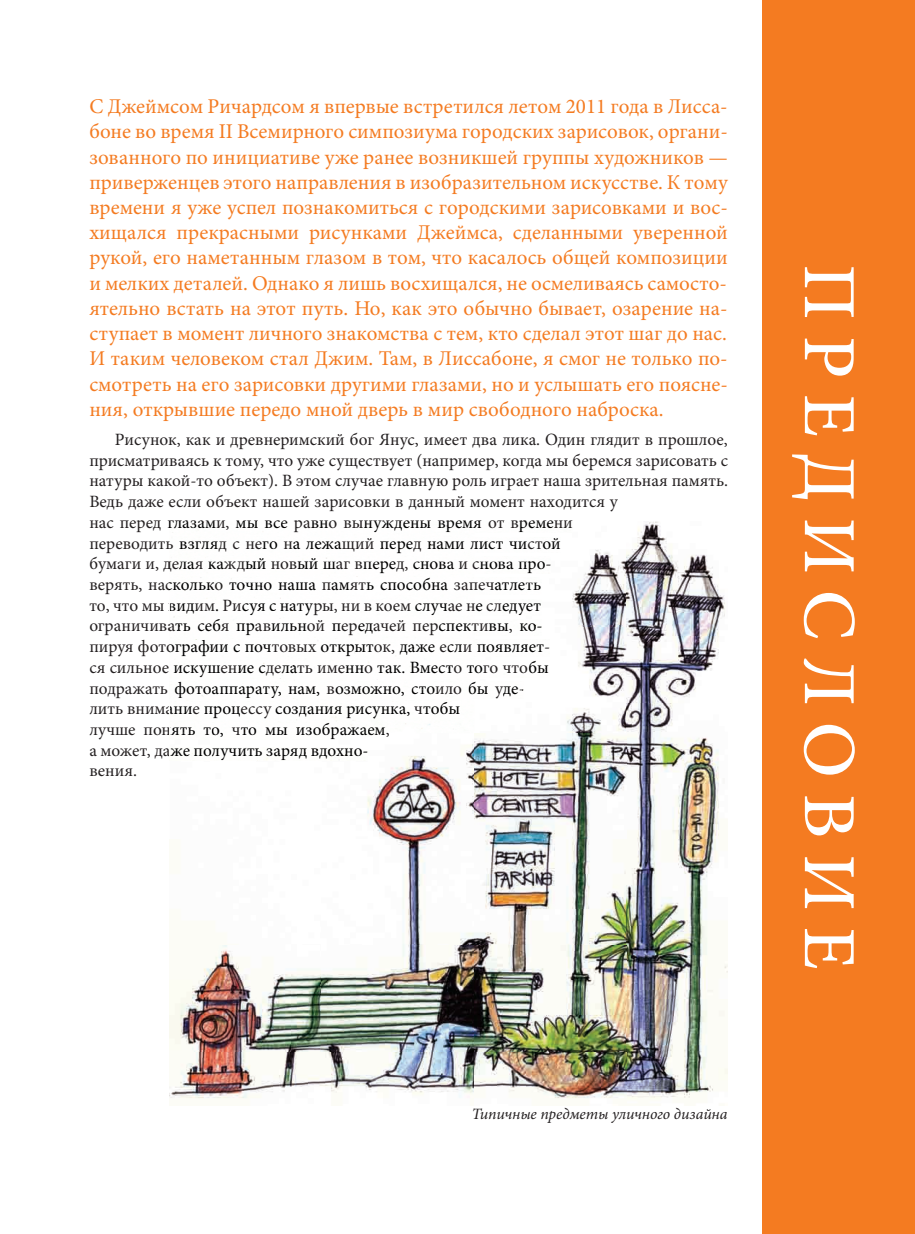
<style>
.page{position:relative;width:915px;height:1234px;background:#fff}
.page>*{position:absolute;margin:0;border:0;box-sizing:border-box;transform-origin:0 0}
.t1{font:500 75px "Minion Pro";letter-spacing:.21em;color:#fff}
.t2{font:21px/25.2px "Minion Pro";color:#f47b21;text-align:justify}
.t3{font:17.25px/20.7px "Minion Pro";color:#231f20}
.t4{font:italic 15.75px "Minion Pro";letter-spacing:-.005em;color:#231f20}
.s1{color:#000}
.s2{color:#221f1e}
.s3{color:#221f1f}
</style>
<div class="page">
<div style="left:762px;top:0;width:152px;height:1233px;background:#f47b21"></div>
<img style="left:474px;top:550px;width:152px;height:501px">
<img style="left:626px;top:521px;width:101px;height:579px">
<img style="left:322px;top:636px;width:152px;height:415px">
<img style="left:170px;top:945px;width:152px;height:106px">
<img style="left:170px;top:1051px;width:456px;height:48px">
<img style="left:192px;top:540px;width:368px;height:12px">
<img style="left:179px;top:557px;width:371px;height:16px">
<img style="left:200px;top:577px;width:341px;height:17px">
<img style="left:291px;top:599px;width:250px;height:16px">
<img style="left:177px;top:619px;width:364px;height:16px">
<img style="left:195px;top:639px;width:354px;height:17px">
<img style="left:179px;top:660px;width:370px;height:17px">
<img style="left:177px;top:681px;width:346px;height:16px">
<img style="left:280px;top:701px;width:180px;height:17px">
<img style="left:322px;top:722px;width:68px;height:17px">
<img style="left:192px;top:747px;width:175px;height:13px">
<p class="t2" style="left:89px;top:95px;width:640px">С Джеймсом Ричардсом я впервые встретился летом 2011 года в Лисса&shy;боне во время II Всемирного симпозиума городских зарисовок, органи&shy;зованного по инициативе уже ранее возникшей группы художников — приверженцев этого направления в изобразительном искусстве. К тому времени я уже успел познакомиться с городскими зарисовками и вос&shy;хищался прекрасными рисунками Джеймса, сделанными уверенной рукой, его наметанным глазом в том, что касалось общей композиции и мелких деталей. Однако я лишь восхищался, не осмеливаясь самосто&shy;ятельно встать на этот путь. Но, как это обычно бывает, озарение на&shy;ступает в момент личного знакомства с тем, кто сделал этот шаг до нас.<br>И таким человеком стал Джим. Там, в Лиссабоне, я смог не только по&shy;смотреть на его зарисовки другими глазами, но и услышать его поясне&shy;ния, открывшие передо мной дверь в мир свободного наброска.</p>
<p class="t3" style="left:89px;top:430px;width:640px;text-indent:26px">Рисунок, как и древнеримский бог Янус, имеет два лика. Один глядит в прошлое, присматриваясь к тому, что уже существует (например, когда мы беремся зарисовать с натуры какой-то объект). В этом случае главную роль играет наша зрительная память.<br>Ведь даже если объект нашей зарисовки в данный момент находится у<br>нас перед <span class="s1">глазам</span>и, <span class="s1">мы все</span> ра<span class="s1">вн</span>о вы<span class="s1">нуждены время</span> от в<span class="s1">реме</span>ни<br>переводить <span class="s1">взгля</span>д с не<span class="s1">го</span> н<span class="s1">а лежа</span>щий <span class="s1">пере</span>д <span class="s1">нами лист чи</span>ст<span class="s1">ой<br></span>бумаги и, де<span class="s1">ла</span>я <span class="s1">ка</span>жд<span class="s1">ый</span> нов<span class="s1">ый ш</span>аг в<span class="s1">пере</span>д, <span class="s1">снова</span> и с<span class="s1">нова про</span>-<br>верять, на<span class="s1">скольк</span><span class="s2">о</span> <span class="s1">точно наша</span> п<span class="s1">ам</span>ят<span class="s1">ь способна</span> запеч<span class="s1">атлеть<br></span>то, что мы <span class="s1">вид</span>им<span class="s1">.</span> Ри<span class="s1">суя с нату</span>ры, ни в коем <span class="s1">случ</span>ае н<span class="s1">е</span> сл<span class="s1">едует<br></span>ограничива<span class="s1">ть себ</span>я <span class="s1">пр</span>ав<span class="s1">ильн</span>ой <span class="s1">п</span>ер<span class="s1">ед</span>ачей пер<span class="s1">спек</span>ти<span class="s1">вы</span>, <span class="s1">ко-<br></span>пируя фот<span class="s1">ографии с поч</span>товых <span class="s1">открыт</span>ок, <span class="s1">даже</span> е<span class="s1">сл</span>и <span class="s1">появляет</span>-<br>ся сильное <span class="s1">искуш</span>ен<span class="s1">ие с</span>де<span class="s1">ла</span>ть име<span class="s1">нн</span>о <span class="s1">так. Вмест</span>о <span class="s1">то</span>го что<span class="s1">бы<br></span>подражать <span class="s1">фотоаппарату, нам,</span> в<span class="s1">озможно, сто</span><span class="s3">ил</span>о <span class="s1">бы</span> у<span class="s1">де-<br></span>лить вним<span class="s1">ани</span>е <span class="s1">проц</span>ессу <span class="s1">создания рисунка,</span> ч<span class="s1">тобы<br></span>лучше по<span class="s1">нять то,</span> ч<span class="s1">то мы изображаем</span>,<br>а может, д<span class="s1">аже получить заряд вдохно-<br></span>вения.</p>
<p class="t4" style="left:471px;top:1107px;width:257px">Типичные предметы уличного дизайна</p>
<h1 class="t1" style="left:858px;top:264px;width:706px;rotate:90deg">ПРЕДИСЛОВИЕ</h1>
</div>
